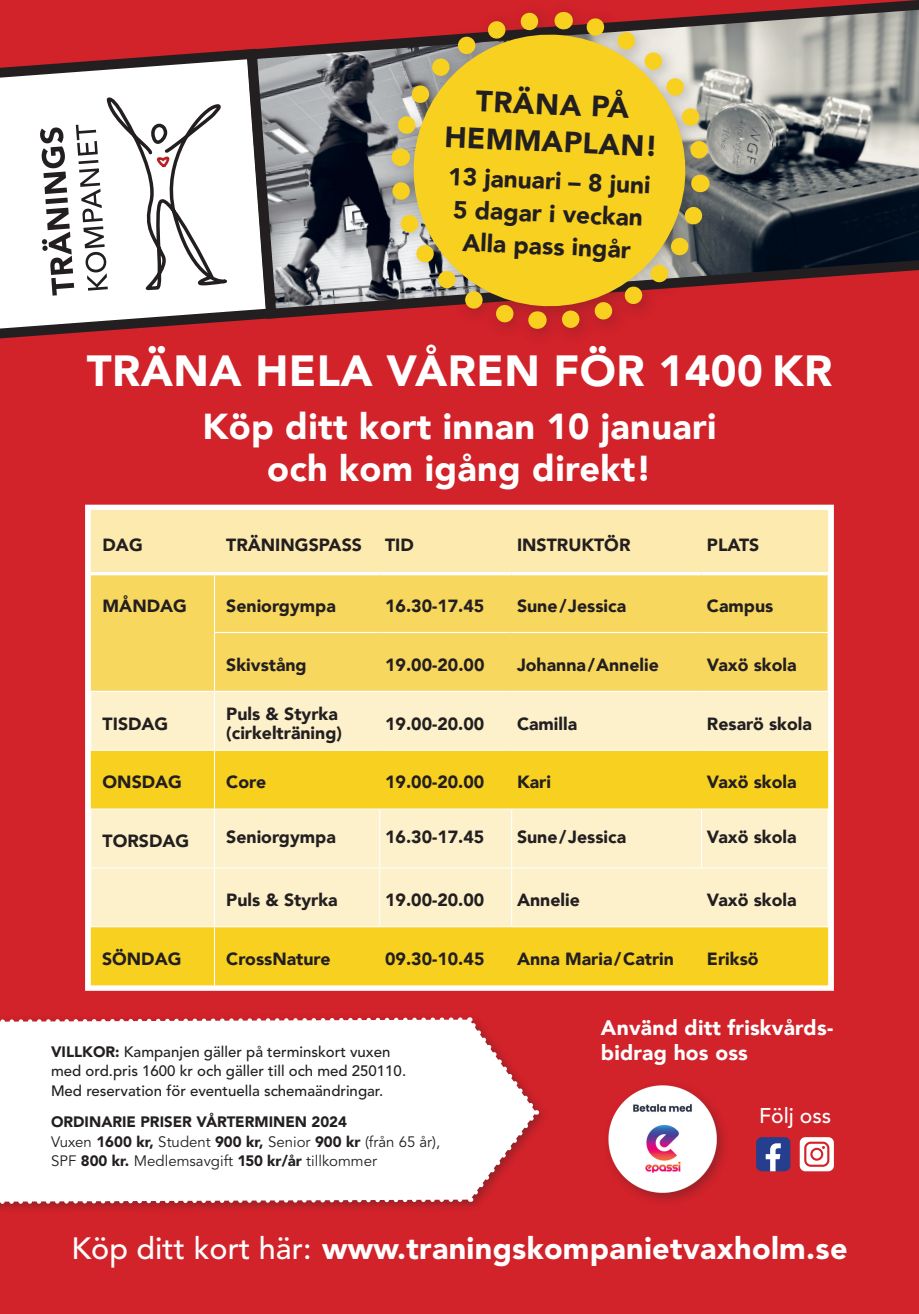
<style>
.page{position:relative;width:919px;height:1314px;background:#fff}
.page>*{position:absolute;margin:0;border:0;box-sizing:border-box;transform-origin:0 0}
.t1{font:900 43.5px "Avenir";letter-spacing:.01em;color:#fff}
.t2{font:900 36px/42px "Avenir";letter-spacing:.01em;color:#fff;text-align:center}
.t3{font:900 30.6px "Avenir LT Pro";letter-spacing:.01em;color:#fff}
.t4{font:900 29.4px/36.9px "Avenir";color:#231f20;text-align:center}
.t5{font:900 24.45px/32.5px "Avenir";color:#231f20;text-align:center}
.t6{font:500 21.15px "Avenir LT Pro";color:#fff}
.t7{font:900 21px/25.2px "Avenir";letter-spacing:.01em;color:#fff}
.t8{font:900 17.7px/19.6px "Avenir";color:#231f20}
.t9{font:500 15px/19.5px "Avenir LT Pro";color:#231f20}
.t10{font:900 15px/19.5px "Avenir LT Pro";color:#231f20}
.s1{font-weight:900}
.s2{font-weight:400}
.s3{font-weight:500}
</style>
<div class="page">
<div style="left:0;top:0;width:918px;height:1314px;background:#d2222a"></div>
<div style="left:91px;top:511px;width:736px;height:61px;background:#fceaae"></div>
<div style="left:91px;top:575px;width:736px;height:116px;background:#f8d75e"></div>
<div style="left:91px;top:692px;width:736px;height:234px;background:#fcf1cb"></div>
<div style="left:91px;top:751px;width:736px;height:57px;background:#f8d020"></div>
<div style="left:91px;top:927px;width:736px;height:58px;background:#f8d020"></div>
<hr style="left:214px;top:632px;width:166px;height:1px;background:#fff">
<hr style="left:380px;top:632px;width:131px;height:1px;background:#fff">
<hr style="left:511px;top:632px;width:190px;height:1px;background:#fff">
<hr style="left:701px;top:632px;width:127px;height:1px;background:#fff">
<hr style="left:214px;top:691px;width:166px;height:1px;background:#fff">
<hr style="left:380px;top:691px;width:131px;height:1px;background:#fff">
<hr style="left:511px;top:691px;width:190px;height:1px;background:#fff">
<hr style="left:701px;top:691px;width:127px;height:1px;background:#fff">
<hr style="left:214px;top:750px;width:166px;height:1px;background:#fff">
<hr style="left:380px;top:750px;width:131px;height:1px;background:#fff">
<hr style="left:511px;top:750px;width:190px;height:1px;background:#fff">
<hr style="left:701px;top:750px;width:127px;height:1px;background:#fff">
<hr style="left:214px;top:926px;width:165px;height:1px;background:#fff">
<hr style="left:511px;top:926px;width:190px;height:1px;background:#fff">
<hr style="left:701px;top:926px;width:127px;height:1px;background:#fff">
<hr style="left:214px;top:575px;width:1px;height:57px;background:#fff">
<hr style="left:214px;top:633px;width:1px;height:58px;background:#fff">
<hr style="left:214px;top:751px;width:1px;height:57px;background:#fff">
<hr style="left:214px;top:927px;width:1px;height:59px;background:#fff">
<hr style="left:214px;top:868px;width:1px;height:58px;background:#fff">
<hr style="left:90px;top:691px;width:124px;height:1px;background:#fff">
<hr style="left:214px;top:692px;width:1px;height:58px;background:#fff">
<hr style="left:90px;top:750px;width:124px;height:1px;background:#fff">
<hr style="left:90px;top:926px;width:124px;height:1px;background:#fff">
<hr style="left:91px;top:572px;width:123px;height:3px;background:#fff">
<hr style="left:214px;top:572px;width:166px;height:3px;background:#fff">
<hr style="left:380px;top:572px;width:131px;height:3px;background:#fff">
<hr style="left:511px;top:572px;width:190px;height:3px;background:#fff">
<hr style="left:701px;top:572px;width:127px;height:3px;background:#fff">
<hr style="left:90px;top:808px;width:124px;height:1px;background:#fff">
<hr style="left:214px;top:808px;width:166px;height:1px;background:#fff">
<hr style="left:380px;top:808px;width:131px;height:1px;background:#fff">
<hr style="left:511px;top:808px;width:190px;height:1px;background:#fff">
<hr style="left:701px;top:808px;width:127px;height:1px;background:#fff">
<hr style="left:214px;top:809px;width:1px;height:58px;background:#fff">
<hr style="left:379px;top:809px;width:1px;height:58px;background:#fff">
<hr style="left:511px;top:809px;width:1px;height:58px;background:#fff">
<hr style="left:701px;top:809px;width:1px;height:58px;background:#fff">
<hr style="left:90px;top:867px;width:124px;height:1px;background:#fff">
<hr style="left:214px;top:867px;width:166px;height:1px;background:#fff">
<hr style="left:511px;top:867px;width:190px;height:1px;background:#fff">
<hr style="left:701px;top:867px;width:126px;height:1px;background:#fff">
<hr style="left:379px;top:868px;width:1px;height:58px;background:#fff">
<hr style="left:380px;top:867px;width:131px;height:1px;background:#fff">
<hr style="left:511px;top:868px;width:1px;height:58px;background:#fff">
<hr style="left:379px;top:926px;width:132px;height:1px;background:#fff">
<div style="left:85px;top:505px;width:748px;height:486px;border:5px solid #fff"></div>
<div style="left:0;top:1013px;width:548px;height:201px;background:#231f20;opacity:.35"></div>
<svg style="left:0;top:1015px;width:539px;height:191px"></svg>
<div style="left:799px;top:1137px;width:34px;height:34px;background:#fff;border-radius:6px"></div>
<svg style="left:804px;top:1142px;width:25px;height:25px"></svg>
<div style="left:756px;top:1137px;width:34px;height:34px;background:#253f8e;border-radius:6px"></div>
<svg style="left:765px;top:1143px;width:15px;height:28px"></svg>
<img style="left:608px;top:1085px;width:116px;height:116px">
<svg style="left:0;top:49px;width:241px;height:290px"></svg>
<svg style="left:241px;top:40px;width:139px;height:281px"></svg>
<svg style="left:725px;top:0;width:193px;height:285px"></svg>
<svg style="left:40px;top:96px;width:189px;height:200px"></svg>
<div style="left:380px;top:1px;width:345px;height:345px;background:#231f20;opacity:.3"></div>
<svg style="left:381px;top:2px;width:337px;height:337px"></svg>
<h3 class="t4" style="left:447px;top:80px;width:215px;rotate:3deg">TRÄNA PÅ<br>HEMMAPLAN!</h3>
<h3 class="t5" style="left:449px;top:159px;width:204px;rotate:3deg">13 januari – 8 juni<br>5 dagar i veckan<br>Alla pass ingår</h3>
<h1 class="t1" style="left:87px;top:334px;width:747px">TRÄNA HELA VÅREN FÖR 1400 KR</h1>
<h2 class="t2" style="left:202px;top:404px;width:515px">Köp ditt kort innan 10 januari och kom igång direkt!</h2>
<p class="t8" style="left:103px;top:534px;width:42px">DAG</p>
<p class="t8" style="left:226px;top:534px;width:137px">TRÄNINGSPASS</p>
<p class="t8" style="left:385px;top:534px;width:30px">TID</p>
<p class="t8" style="left:517px;top:534px;width:115px">INSTRUKTÖR</p>
<p class="t8" style="left:706px;top:534px;width:54px">PLATS</p>
<p class="t8" style="left:103px;top:595px;width:86px">MÅNDAG</p>
<p class="t8" style="left:226px;top:595px;width:111px">Seniorgympa</p>
<p class="t8" style="left:385px;top:595px;width:101px">16.30-17.45</p>
<p class="t8" style="left:517px;top:595px;width:111px">Sune/Jessica</p>
<p class="t8" style="left:707px;top:595px;width:68px">Campus</p>
<p class="t8" style="left:226px;top:654px;width:82px">Skivstång</p>
<p class="t8" style="left:385px;top:654px;width:101px">19.00-20.00</p>
<p class="t8" style="left:517px;top:654px;width:143px">Johanna/Annelie</p>
<p class="t8" style="left:707px;top:654px;width:91px">Vaxö skola</p>
<p class="t8" style="left:103px;top:713px;width:67px">TISDAG</p>
<p class="t8" style="left:226px;top:703px;width:117px">Puls &amp; Styrka (cirkelträning)</p>
<p class="t8" style="left:385px;top:713px;width:101px">19.00-20.00</p>
<p class="t8" style="left:517px;top:713px;width:62px">Camilla</p>
<p class="t8" style="left:706px;top:713px;width:106px">Resarö skola</p>
<p class="t8" style="left:103px;top:772px;width:81px">ONSDAG</p>
<p class="t8" style="left:226px;top:772px;width:41px">Core</p>
<p class="t8" style="left:385px;top:772px;width:101px">19.00-20.00</p>
<p class="t8" style="left:517px;top:772px;width:35px">Kari</p>
<p class="t8" style="left:707px;top:772px;width:91px">Vaxö skola</p>
<p class="t8" style="left:103px;top:831px;width:88px">TORSDAG</p>
<p class="t8" style="left:226px;top:827px;width:111px">Seniorgympa</p>
<p class="t8" style="left:385px;top:827px;width:101px">16.30-17.45</p>
<p class="t8" style="left:517px;top:827px;width:111px">Sune/Jessica</p>
<p class="t8" style="left:706px;top:827px;width:91px">Vaxö skola</p>
<p class="t8" style="left:226px;top:890px;width:113px">Puls &amp; Styrka</p>
<p class="t8" style="left:385px;top:890px;width:101px">19.00-20.00</p>
<p class="t8" style="left:517px;top:890px;width:64px">Annelie</p>
<p class="t8" style="left:706px;top:890px;width:91px">Vaxö skola</p>
<p class="t8" style="left:102px;top:948px;width:81px">SÖNDAG</p>
<p class="t8" style="left:226px;top:948px;width:106px">CrossNature</p>
<p class="t8" style="left:385px;top:948px;width:101px">09.30-10.45</p>
<p class="t8" style="left:517px;top:948px;width:158px">Anna Maria/Catrin</p>
<p class="t8" style="left:707px;top:948px;width:53px">Eriksö</p>
<p class="t7" style="left:601px;top:1015px;width:234px">Använd ditt friskvårds&shy;bidrag hos oss</p>
<p class="t9" style="left:51px;top:1042px;width:356px"><span class="s1">VILLKOR:</span> Kampanjen gäller på terminskort vuxen med ord.pris 1600 kr och gäller till och med 250110.<br>Med reservation för eventuella schemaändringar.</p>
<p class="t10" style="left:51px;top:1112px;width:391px">ORDINARIE PRISER VÅRTERMINEN 2024<br><span class="s2">Vuxen</span> 1600 kr, <span class="s2">Student</span> 900 kr, <span class="s2">Senior</span> 900 kr <span class="s2">(från 65 år),<br>SPF</span> 800 kr. <span class="s2">Medlemsavgift</span> 150 kr/år <span class="s2">tillkommer</span></p>
<p class="t6" style="left:759px;top:1103px;width:74px">Följ oss</p>
<h3 class="t3" style="left:71px;top:1230px;width:777px"><span class="s3">Köp ditt kort här:</span> www.traningskompanietvaxholm.se</h3>
</div>
